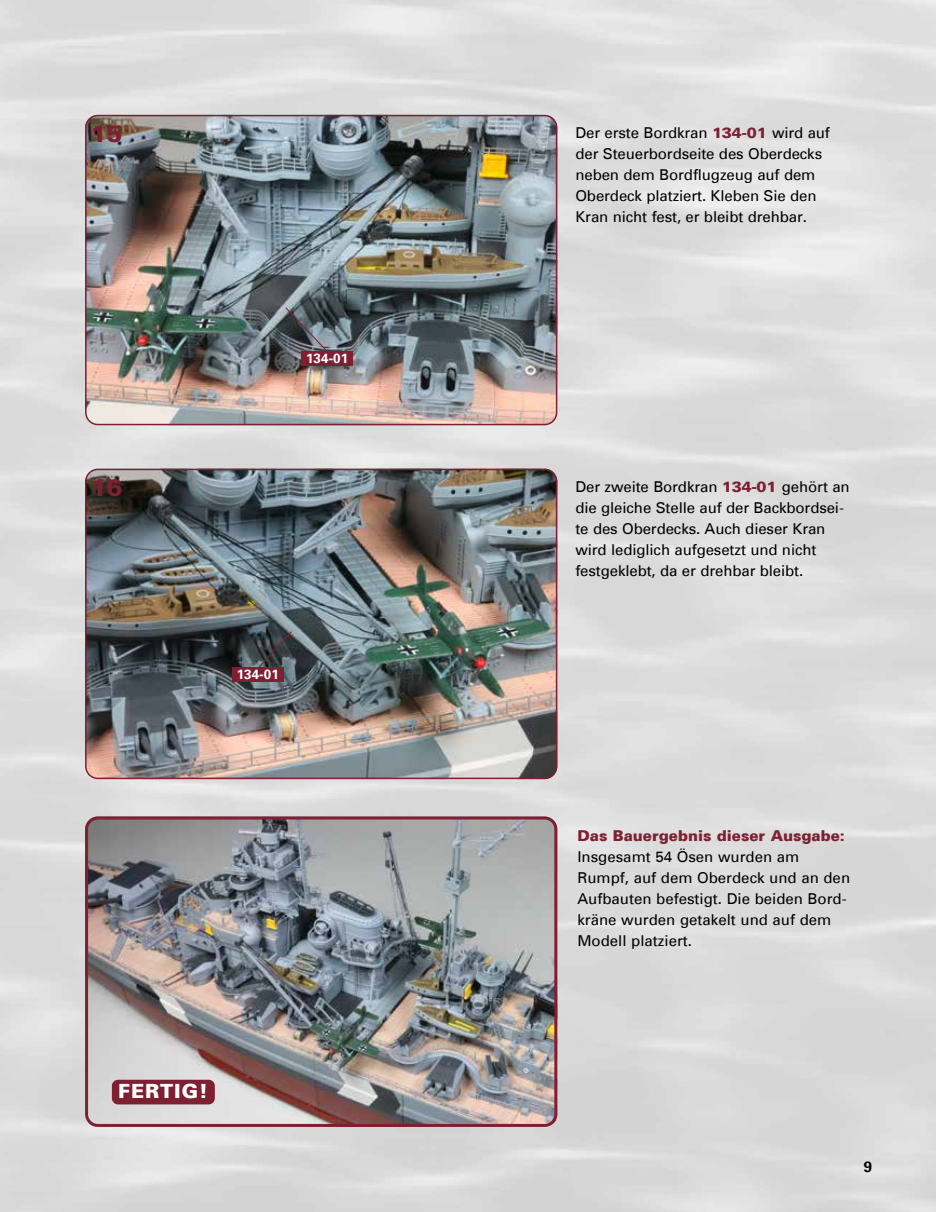
<style>
.page{position:relative;width:936px;height:1212px;background:#fff}
.page>*{position:absolute;margin:0;border:0;box-sizing:border-box;transform-origin:0 0}
.t1{font:900 24px "Univers";color:#7e1f32}
.t2{font:900 19.65px "Univers";letter-spacing:.05em;color:#fff}
.t3{font:15px/21px "Univers";letter-spacing:-.01em;color:#000}
.t4{font:900 15px "Univers";color:#7e1f32}
.t5{font:700 15px "Univers";color:#000}
.t6{font:700 13.5px "Univers";color:#fff}
.s1{font-weight:900;color:#7e1f32}
</style>
<div class="page">
<img style="left:85px;top:115px;width:472px;height:310px">
<div style="left:85px;top:115px;width:472px;height:310px;border:2px solid #7e1f32;border-radius:12px"></div>
<img style="left:85px;top:469px;width:472px;height:310px">
<div style="left:85px;top:469px;width:472px;height:310px;border:2px solid #7e1f32;border-radius:12px"></div>
<img style="left:85px;top:816px;width:472px;height:311px">
<div style="left:85px;top:816px;width:472px;height:311px;border:3px solid #7e1f32;border-radius:11px"></div>
<div style="left:112px;top:1080px;width:103px;height:24px;background:#7e1f32;border-radius:6px"></div>
<svg style="left:285px;top:307px;width:53px;height:55px;background:#586066"></svg>
<div style="left:301px;top:351px;width:51px;height:15px;background:#7e1f32"></div>
<svg style="left:251px;top:631px;width:41px;height:45px;background:#40464b"></svg>
<div style="left:232px;top:667px;width:51px;height:15px;background:#7e1f32"></div>
<h1 class="t1" style="left:90px;top:123px;width:34px">15</h1>
<h1 class="t1" style="left:90px;top:477px;width:34px">16</h1>
<p class="t6" style="left:306px;top:352px;width:44px">134-01</p>
<p class="t6" style="left:237px;top:668px;width:44px">134-01</p>
<h2 class="t2" style="left:118px;top:1083px;width:91px">FERTIG!</h2>
<p class="t3" style="left:575px;top:123px;width:256px">Der erste Bordkran <span class="s1">134-01</span> wird auf der Steuerbordseite des Oberdecks neben dem Bordflugzeug auf dem Oberdeck platziert. Kleben Sie den Kran nicht fest, er bleibt drehbar.</p>
<p class="t3" style="left:575px;top:477px;width:276px">Der zweite Bordkran <span class="s1">134-01</span> gehört an die gleiche Stelle auf der Backbordsei&shy;te des Oberdecks. Auch dieser Kran wird lediglich aufgesetzt und nicht festgeklebt, da er drehbar bleibt.</p>
<p class="t4" style="left:577px;top:828px;width:269px">Das Bauergebnis dieser Ausgabe:</p>
<p class="t3" style="left:577px;top:847px;width:274px">Insgesamt 54 Ösen wurden am<br>Rumpf, auf dem Oberdeck und an den<br>Aufbauten befestigt. Die beiden Bord&shy;kräne wurden getakelt und auf dem<br>Modell platziert.</p>
<p class="t5" style="left:863px;top:1160px;width:10px">9</p>
</div>
